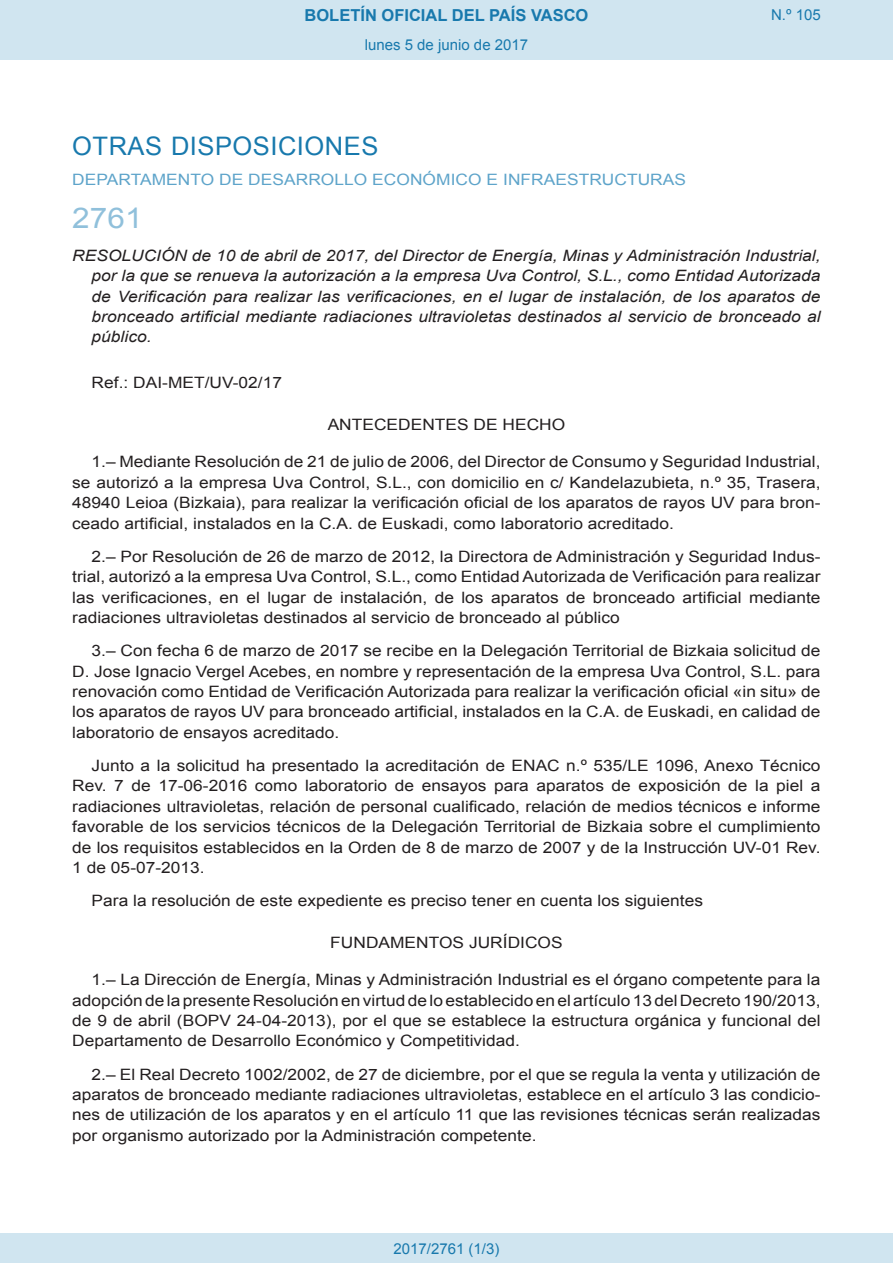
<style>
.page{position:relative;width:893px;height:1263px;background:#fff}
.page>*{position:absolute;margin:0;border:0;box-sizing:border-box;transform-origin:0 0}
.BOPVOrden{font:28.5px "Arial";color:#90c0db;scale:1.11 1}
.BOPVSeccion{font:25.5px "Arial";letter-spacing:.02em;color:#1879ad}
.t1{font:700 16.5px "Arial";color:#1879ad}
.BOPVDetalle{font:15.6px/20.4px "Arial";color:#231f20;text-align:justify;scale:1.11 1}
.BOPVTitulo{font:italic 15.6px/20.4px "Arial";color:#231f20;text-align:justify;scale:1.11 1}
.BOPVOrganismo{font:15.6px "Arial";letter-spacing:.005em;color:#5ea4ca;scale:1.11 1}
.BOPVClave{font:15.6px "Arial";color:#231f20;scale:1.11 1}
.Paginacion_Centro{font:15px "Arial";color:#1879ad}
</style>
<div class="page">
<div style="left:0;top:0;width:893px;height:60px;background:#d0e5f0"></div>
<div style="left:0;top:1233px;width:893px;height:30px;background:#d0e5f0"></div>
<p class="t1" style="left:305px;top:4px;width:285px">BOLETÍN OFICIAL DEL PAÍS VASCO</p>
<p class="Paginacion_Centro" style="left:365px;top:35px;width:165px">lunes 5 de junio de 2017</p>
<p class="Paginacion_Centro" style="left:771px;top:5px;width:51px">N.º 105</p>
<p class="BOPVSeccion" style="left:72px;top:129px;width:308px">OTRAS DISPOSICIONES</p>
<p class="BOPVOrganismo" style="left:72px;top:169px;width:554px">DEPARTAMENTO DE DESARROLLO ECONÓMICO E INFRAESTRUCTURAS</p>
<p class="BOPVOrden" style="left:72px;top:199px;width:65px">2761</p>
<p class="BOPVTitulo" style="left:92px;top:245px;width:658px;text-indent:-19px">RESOLUCIÓN de 10 de abril de 2017, del Director de Energía, Minas y Administración Industrial, por la que se renueva la autorización a la empresa Uva Control, S.L., como Entidad Autorizada de Verificación para realizar las verificaciones, en el lugar de instalación, de los aparatos de bronceado artificial mediante radiaciones ultravioletas destinados al servicio de bronceado al público.</p>
<p class="BOPVDetalle" style="left:92px;top:373px;width:173px">Ref.: DAI-MET/UV-02/17</p>
<p class="BOPVClave" style="left:328px;top:414px;width:215px">ANTECEDENTES DE HECHO</p>
<p class="BOPVDetalle" style="left:72px;top:452px;width:676px;text-indent:19px">1.– Mediante Resolución de 21 de julio de 2006, del Director de Consumo y Seguridad Industrial, se autorizó a la empresa Uva Control, S.L., con domicilio en c/ Kandelazubieta, n.º 35, Trasera, 48940 Leioa (Bizkaia), para realizar la verificación oficial de los aparatos de rayos UV para bron&shy;ceado artificial, instalados en la C.A. de Euskadi, como laboratorio acreditado.</p>
<p class="BOPVDetalle" style="left:72px;top:546px;width:676px;text-indent:19px">2.– Por Resolución de 26 de marzo de 2012, la Directora de Administración y Seguridad Indus&shy;trial, autorizó a la empresa Uva Control, S.L., como Entidad Autorizada de Verificación para realizar las verificaciones, en el lugar de instalación, de los aparatos de bronceado artificial mediante radiaciones ultravioletas destinados al servicio de bronceado al público</p>
<p class="BOPVDetalle" style="left:72px;top:641px;width:676px;text-indent:19px">3.– Con fecha 6 de marzo de 2017 se recibe en la Delegación Territorial de Bizkaia solicitud de D. Jose Ignacio Vergel Acebes, en nombre y representación de la empresa Uva Control, S.L. para renovación como Entidad de Verificación Autorizada para realizar la verificación oficial «in situ» de los aparatos de rayos UV para bronceado artificial, instalados en la C.A. de Euskadi, en calidad de laboratorio de ensayos acreditado.</p>
<p class="BOPVDetalle" style="left:72px;top:755px;width:676px;text-indent:19px">Junto a la solicitud ha presentado la acreditación de ENAC n.º 535/LE 1096, Anexo Técnico Rev. 7 de 17-06-2016 como laboratorio de ensayos para aparatos de exposición de la piel a radiaciones ultravioletas, relación de personal cualificado, relación de medios técnicos e informe favorable de los servicios técnicos de la Delegación Territorial de Bizkaia sobre el cumplimiento de los requisitos establecidos en la Orden de 8 de marzo de 2007 y de la Instrucción UV-01 Rev.<br>1 de 05-07-2013.</p>
<p class="BOPVDetalle" style="left:92px;top:891px;width:552px">Para la resolución de este expediente es preciso tener en cuenta los siguientes</p>
<p class="BOPVClave" style="left:330px;top:932px;width:211px">FUNDAMENTOS JURÍDICOS</p>
<p class="BOPVDetalle" style="left:72px;top:970px;width:676px;text-indent:19px">1.– La Dirección de Energía, Minas y Administración Industrial es el órgano competente para la adopción de la presente Resolución en virtud de lo establecido en el artículo 13 del Decreto 190/2013, de 9 de abril (BOPV 24-04-2013), por el que se establece la estructura orgánica y funcional del Departamento de Desarrollo Económico y Competitividad.</p>
<p class="BOPVDetalle" style="left:72px;top:1064px;width:676px;text-indent:19px">2.– El Real Decreto 1002/2002, de 27 de diciembre, por el que se regula la venta y utilización de aparatos de bronceado mediante radiaciones ultravioletas, establece en el artículo 3 las condicio&shy;nes de utilización de los aparatos y en el artículo 11 que las revisiones técnicas serán realizadas por organismo autorizado por la Administración competente.</p>
<p class="Paginacion_Centro" style="left:393px;top:1238px;width:107px">2017/2761 (1/3)</p>
</div>
